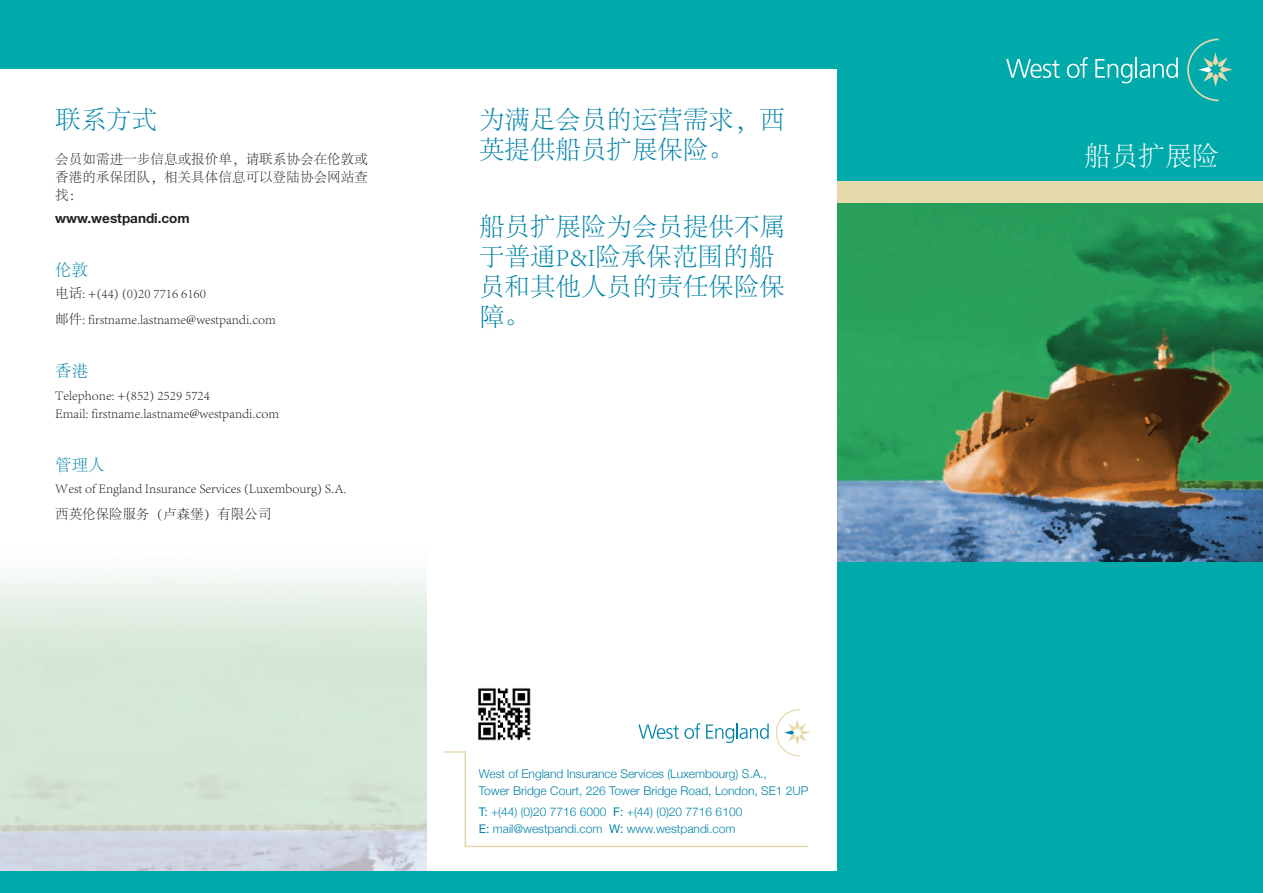
<style>
.page{position:relative;width:1263px;height:893px;background:#fff}
.page>*{position:absolute;margin:0;border:0;box-sizing:border-box;transform-origin:0 0}
.t1{font:300 27px "Adobe Song Std";color:#fff}
.t2{font:300 25.5px/30px "Adobe Song Std";color:#0083a9}
.t3{font:300 16.5px "Adobe Song Std";color:#0083a9}
.t4{font:300 13.5px/18px "Adobe Song Std";color:#231f20}
.t5{font:700 13.5px "Helvetica Neue";color:#231f20}
.t6{font:300 12px/17px "Helvetica Neue";color:#0083a9}
.s1{font-weight:400}
</style>
<div class="page">
<img style="left:0;top:573px;width:426px;height:299px">
<div style="left:0;top:0;width:851px;height:69px;background:#0aa"></div>
<img style="left:838px;top:203px;width:425px;height:359px">
<div style="left:838px;top:0;width:425px;height:186px;background:#0aa"></div>
<div style="left:838px;top:562px;width:425px;height:331px;background:#0aa"></div>
<svg style="left:1187px;top:39px;width:46px;height:62px"></svg>
<svg style="left:1006px;top:59px;width:54px;height:19px"></svg>
<svg style="left:1067px;top:57px;width:21px;height:21px"></svg>
<svg style="left:1095px;top:59px;width:37px;height:24px"></svg>
<hr style="left:1135px;top:58px;width:2px;height:20px;background:#fff">
<svg style="left:1139px;top:58px;width:39px;height:20px"></svg>
<div style="left:0;top:872px;width:1263px;height:21px;background:#0aa"></div>
<div style="left:838px;top:182px;width:425px;height:21px;background:#e6daac"></div>
<svg style="left:443px;top:709px;width:367px;height:139px"></svg>
<div style="left:476px;top:685px;width:59px;height:62px;background:#fff"></div>
<img style="left:478px;top:688px;width:53px;height:53px">
<h2 class="t2" style="left:55px;top:105px;width:104px">联系方式</h2>
<p class="t4" style="left:55px;top:151px;width:314px;text-align:justify">会员如需进一步信息或报价单，请联系协会在伦敦或香港的承保团队，相关具体信息可以登陆协会网站查找：</p>
<p class="t5" style="left:55px;top:206px;width:136px">www.westpandi.com</p>
<p class="t3" style="left:55px;top:261px;width:34px">伦敦</p>
<p class="t4" style="left:55px;top:280px;width:222px;line-height:26.5px">电话: +(44) (0)20 7716 6160<br>邮件: firstname.lastname@westpandi.com</p>
<p class="t3" style="left:55px;top:362px;width:34px">香港</p>
<p class="t4" style="left:55px;top:386px;width:225px">Telephone: +(852) 2529 5724<br>Email: firstname.lastname@westpandi.com</p>
<p class="t3" style="left:55px;top:456px;width:51px">管理人</p>
<p class="t4" style="left:55px;top:475px;width:293px;line-height:26.5px">West of England Insurance Services (Luxembourg) S.A.西英伦保险服务（卢森堡）有限公司</p>
<h2 class="t2" style="left:479px;top:105px;width:307px">为满足会员的运营需求，西英提供船员扩展保险。</h2>
<h2 class="t2" style="left:479px;top:212px;width:307px">船员扩展险为会员提供不属于普通P&amp;I险承保范围的船员和其他人员的责任保险保障。</h2>
<p class="t6" style="left:479px;top:765px;width:331px">West of England Insurance Services (Luxembourg) S.A.,<br>Tower Bridge Court, 226 Tower Bridge Road, London, SE1 2UP</p>
<p class="t6" style="left:479px;top:803px;width:265px"><span class="s1">T:</span> +(44) (0)20 7716 6000 <span class="s1">F:</span> +(44) (0)20 7716 6100<br><span class="s1">E:</span> mail@westpandi.com <span class="s1">W:</span> www.westpandi.com</p>
<h1 class="t1" style="left:1084px;top:142px;width:136px">船员扩展险</h1>
</div>
